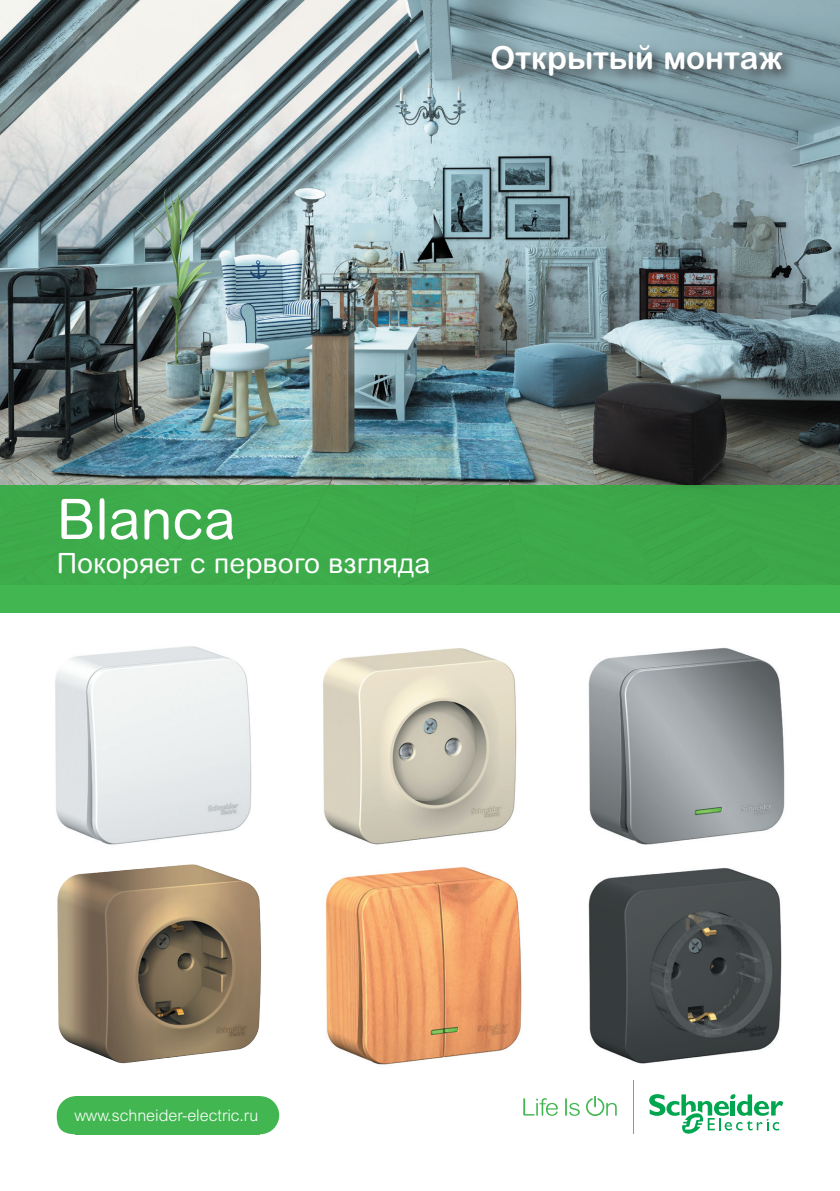
<style>
.page{position:relative;width:840px;height:1191px;background:#fff}
.page>*{position:absolute;margin:0;border:0;box-sizing:border-box;transform-origin:0 0}
.t1{font:56px "Arial Rounded MT Pro Cyr";color:#fff}
.t2{font:700 32px "Arial Rounded MT Pro Cyr";color:#fff}
.t3{font:28px "Arial Rounded MT Pro Cyr";color:#fff}
.t4{font:300 16px "Arial MT Pro Cyr";color:#fff}
</style>
<div class="page">
<div style="left:57px;top:1096px;width:38px;height:38px;background:#42b751;border-radius:50%"></div>
<div style="left:75px;top:1096px;width:184px;height:38px;background:#42b751"></div>
<div style="left:241px;top:1096px;width:38px;height:38px;background:#42b751;border-radius:50%"></div>
<img style="left:0;top:0;width:839px;height:485px">
<img style="left:55px;top:646px;width:197px;height:199px">
<img style="left:323px;top:648px;width:194px;height:197px">
<img style="left:57px;top:864px;width:204px;height:200px">
<img style="left:588px;top:647px;width:197px;height:198px">
<img style="left:325px;top:867px;width:197px;height:198px">
<img style="left:588px;top:867px;width:194px;height:197px">
<svg style="left:523px;top:1098px;width:34px;height:17px"></svg>
<svg style="left:565px;top:1098px;width:14px;height:17px"></svg>
<svg style="left:586px;top:1096px;width:30px;height:20px"></svg>
<svg style="left:649px;top:1094px;width:133px;height:40px"></svg>
<hr style="left:632px;top:1080px;width:1px;height:54px;background:#939598">
<div style="left:0;top:485px;width:839px;height:127px;background:#3dab4b"></div>
<div style="left:486px;top:40px;width:311px;height:51px;background:#231f20;opacity:.75"></div>
<h2 class="t2" style="left:490px;top:38px;width:294px">Открытый монтаж</h2>
<h1 class="t1" style="left:57px;top:486px;width:180px">Blanca</h1>
<h3 class="t3" style="left:57px;top:546px;width:375px">Покоряет с первого взгляда</h3>
<p class="t4" style="left:74px;top:1105px;width:185px">www.schneider-electric.ru</p>
</div>
